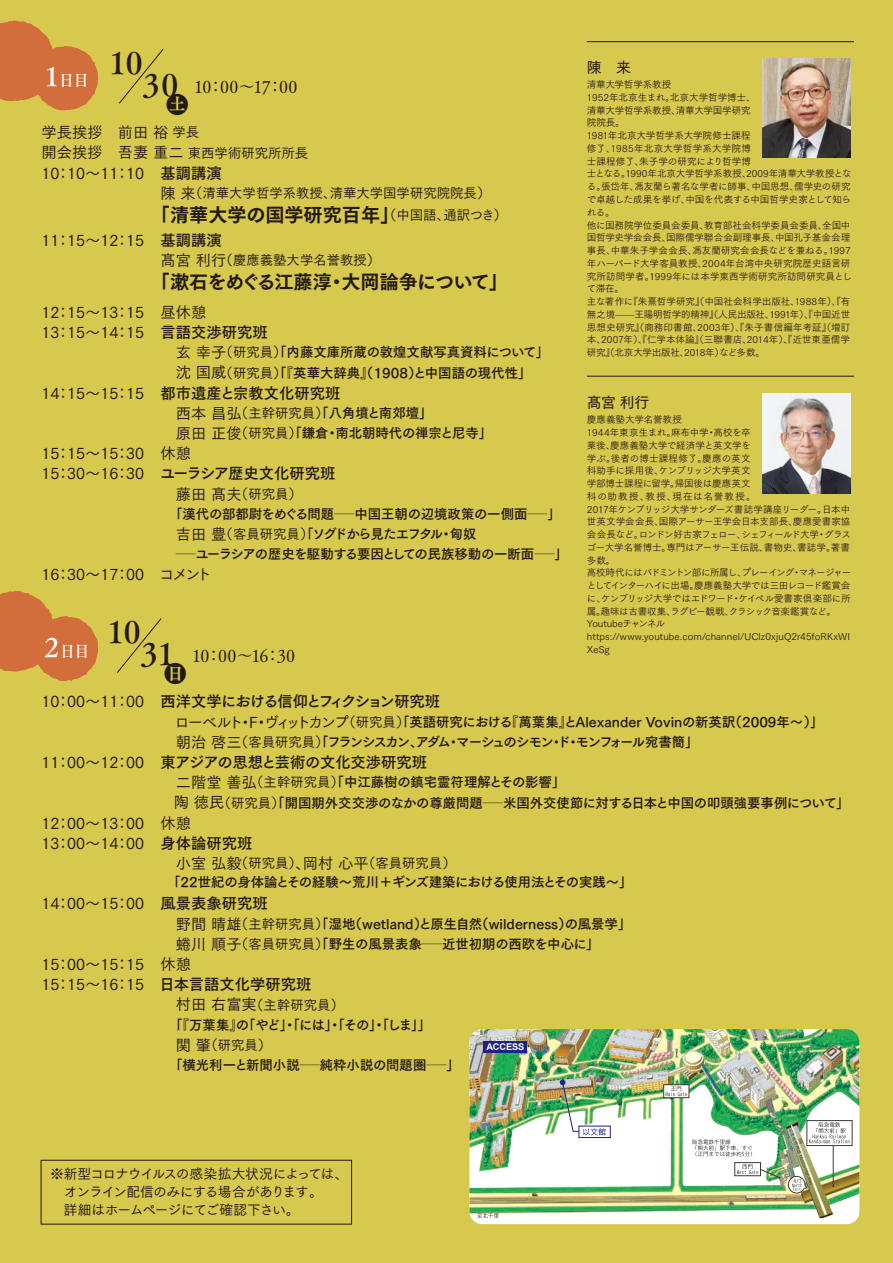
<style>
.page{position:relative;width:893px;height:1263px;background:#d7c84e}
.page>*{position:absolute;margin:0;border:0;box-sizing:border-box;transform-origin:0 0}
.t1{font:30.75px "Tsuku C Old Min Pr 6 D";color:#231916}
.t2{font:22.35px "Tsuku C Old Min Pr 6 D";color:#231916}
.t3{font:19.2px "Tsuku Go Pro E";color:#231916}
.t4{font:19.2px "Tsuku Go Pro E";letter-spacing:-.05em;color:#231916}
.t5{font:17.25px "Tsuku C Old Min Pr 6 R";letter-spacing:-.02em;color:#231916}
.t6{font:16.2px "Tsuku C Old Min Pr 6 D";color:#fff}
.t7{font:15.3px/20.2px "Tsuku Go Pro M";color:#231916}
.t8{font:15.3px "Tsuku Go Pro B";letter-spacing:-.01em;color:#231916}
.t9{font:15.3px "Tsuku Go Pro B";letter-spacing:-.06em;color:#231916}
.t10{font:14.85px "Tsuku Go Pro D";color:#231916}
.t11{font:13.8px/18.1px "Tsuku Go Pro M";letter-spacing:-.075em;color:#231916}
.t12{font:13.35px/20.2px "Tsuku Go Pro B";color:#231916}
.t13{font:13.35px/20.2px "Tsuku Go Pro B";letter-spacing:-.02em;color:#231916}
.t14{font:13.35px "Tsuku Go Pro M";color:#231916}
.t15{font:13.35px "Tsuku Go Pro B";letter-spacing:-.035em;color:#231916;scale:1.5 1}
.t16{font:13.35px "Tsuku Go Pro B";letter-spacing:-.09em;color:#231916}
.t17{font:9.6px/12.8px "Tsuku Go Pro R";letter-spacing:-.01em;color:#231916}
.t18{font:700 9.3px "Arial";letter-spacing:-.01em;color:#fff}
.s1{font-size:26.7px}
.s2{font-size:13.35px}
.s3{font-family:"Tsuku Go Pro B"}
.s4{font-size:15.3px}
.s5{font-family:"Tsuku Go Pro M";font-size:13.35px}
.s6{font-family:"Tsuku Go Pro M";font-size:15.3px}
.s7{font-family:"Tsuku Go Pro M"}
</style>
<div class="page">
<div style="left:469px;top:1029px;width:390px;height:195px;background:#fff;border-radius:13px"></div>
<img style="left:469px;top:1029px;width:390px;height:189px">
<div style="left:807px;top:1120px;width:45px;height:26px;border:1px solid #3f3b3a"></div>
<div style="left:663px;top:1084px;width:26px;height:14px;border:1px solid #3f3b3a"></div>
<svg style="left:581px;top:1128px;width:27px;height:8px"></svg>
<div style="left:579px;top:1126px;width:31px;height:12px;border:1px solid #1e2188"></div>
<svg style="left:666px;top:1086px;width:21px;height:10px"></svg>
<img style="left:788px;top:1122px;width:61px;height:72px">
<div style="left:735px;top:1162px;width:25px;height:14px;background:#fff"></div>
<div style="left:734px;top:1162px;width:27px;height:14px;border:1px solid #3f3b3a"></div>
<svg style="left:477px;top:1213px;width:22px;height:5px"></svg>
<svg style="left:692px;top:1139px;width:60px;height:17px"></svg>
<svg style="left:737px;top:1164px;width:44px;height:15px"></svg>
<div style="left:484px;top:1041px;width:43px;height:11px;background:#1e2188"></div>
<img style="left:560px;top:1079px;width:46px;height:56px">
<div style="left:41px;top:1160px;width:311px;height:64px;border:1px solid #231916"></div>
<svg style="left:119px;top:49px;width:45px;height:55px"></svg>
<svg style="left:117px;top:618px;width:45px;height:55px"></svg>
<img style="left:763px;top:58px;width:87px;height:100px">
<img style="left:763px;top:394px;width:87px;height:99px">
<hr style="left:587px;top:376px;width:267px;height:1px;background:#231916">
<hr style="left:587px;top:41px;width:267px;height:1px;background:#231916">
<svg style="left:0;top:21px;width:98px;height:89px"></svg>
<svg style="left:0;top:591px;width:98px;height:90px"></svg>
<h3 class="t6" style="left:44px;top:66px;width:46px"><span class="s1">1</span>日目</h3>
<h1 class="t1" style="left:109px;top:35px;width:35px">10</h1>
<h1 class="t1" style="left:143px;top:57px;width:36px">30</h1>
<h3 class="t5" style="left:194px;top:71px;width:105px">10：00～17：00</h3>
<h2 class="t2" style="left:166px;top:84px;width:24px">土</h2>
<h3 class="t7" style="left:41px;top:121px;width:268px">学長挨拶　前田 裕 <span class="s2">学長<br></span>開会挨拶　吾妻 重二 <span class="s2">東西学術研究所所長<br></span>10：10～11：10 <span class="s3">基調講演</span></h3>
<h3 class="t14" style="left:161px;top:182px;width:331px"><span class="s4">陳 来</span>（清華大学哲学系教授、清華大学国学研究院院長）</h3>
<h3 class="t3" style="left:151px;top:198px;width:357px">「清華大学の国学研究百年」<span class="s5">（中国語、通訳つき）</span></h3>
<h3 class="t7" style="left:41px;top:228px;width:182px">11：15～12：15 <span class="s3">基調講演</span></h3>
<h3 class="t14" style="left:161px;top:249px;width:221px"><span class="s4">髙宮 利行</span>（慶應義塾大学名誉教授）</h3>
<h3 class="t4" style="left:151px;top:265px;width:359px">「漱石をめぐる江藤淳・大岡論争について」</h3>
<h3 class="t7" style="left:41px;top:300px;width:228px">12：15～13：15 昼休憩<br>13：15～14：15 <span class="s3">言語交渉研究班</span></h3>
<h3 class="t12" style="left:161px;top:341px;width:390px"><span class="s6">　玄 幸子</span><span class="s7">（研究員）</span>「内藤文庫所蔵の敦煌文献写真資料について」<span class="s6">　沈 国威</span><span class="s7">（研究員）</span>「『英華大辞典』（1908）と中国語の現代性」</h3>
<h3 class="t8" style="left:41px;top:380px;width:300px"><span class="s7">14：15～15：15</span> 都市遺産と宗教文化研究班</h3>
<h3 class="t12" style="left:161px;top:401px;width:333px"><span class="s6">　西本 昌弘</span><span class="s7">（主幹研究員）</span>「八角墳と南郊壇」<br><span class="s6">　原田 正俊</span><span class="s7">（研究員）</span>「鎌倉・南北朝時代の禅宗と尼寺」</h3>
<h3 class="t7" style="left:41px;top:442px;width:151px">15：15～15：30 休憩</h3>
<h3 class="t8" style="left:41px;top:460px;width:296px"><span class="s7">15：30～16：30</span> ユーラシア歴史文化研究班</h3>
<h3 class="t7" style="left:161px;top:482px;width:143px">　藤田 髙夫<span class="s2">（研究員）</span></h3>
<h3 class="t13" style="left:161px;top:502px;width:402px;text-indent:9px">「漢代の部都尉をめぐる問題─中国王朝の辺境政策の一側面─」<span class="s6">　吉田 豊</span><span class="s7">（客員研究員）</span>「ソグドから見たエフタル・匈奴</h3>
<h3 class="t15" style="left:176px;top:543px;width:263px">─ユーラシアの歴史を駆動する要因としての民族移動の一断面─」</h3>
<h3 class="t7" style="left:41px;top:563px;width:172px">16：30～17：00 コメント</h3>
<h3 class="t6" style="left:44px;top:636px;width:47px"><span class="s1">2</span>日目</h3>
<h1 class="t1" style="left:107px;top:604px;width:35px">10</h1>
<h1 class="t1" style="left:141px;top:626px;width:35px">31</h1>
<h3 class="t5" style="left:192px;top:641px;width:104px">10：00～16：30</h3>
<h2 class="t2" style="left:164px;top:654px;width:24px">日</h2>
<h3 class="t10" style="left:587px;top:55px;width:46px">陳　来</h3>
<p class="t17" style="left:587px;top:77px;width:267px">清華大学哲学系教授<br>1952年北京生まれ。北京大学哲学博士、<br>清華大学哲学系教授、清華大学国学研究<br>院院長。<br>1981年北京大学哲学系大学院修士課程<br>修了、1985年北京大学哲学系大学院博<br>士課程修了、朱子学の研究により哲学博<br>士となる。1990年北京大学哲学系教授、2009年清華大学教授となる。張岱年、馮友蘭ら著名な学者に師事、中国思想、儒学史の研究で卓越した成果を挙げ、中国を代表する中国哲学史家として知られる。<br>他に国務院学位委員会委員、教育部社会科学委員会委員、全国中国哲学史学会会長、国際儒学聯合会副理事長、中国孔子基金会理事長、中華朱子学会会長、馮友蘭研究会会長などを兼ねる。1997年ハーバード大学客員教授、2004年台湾中央研究院歴史語言研究所訪問学者。1999年には本学東西学術研究所訪問研究員として滞在。<br>主な著作に『朱熹哲学研究』（中国社会科学出版社、1988年）、『有無之境̶王陽明哲学的精神』（人民出版社、1991年）、『中国近世思想史研究』（商務印書館、2003年）、『朱子書信編年考証』（増訂本、2007年）、『仁学本体論』（三聯書店、2014年）、『近世東亜儒学研究』（北京大学出版社、2018年）など多数。</p>
<h3 class="t10" style="left:587px;top:390px;width:64px">髙宮 利行</h3>
<p class="t17" style="left:587px;top:412px;width:266px">慶應義塾大学名誉教授<br>1944年東京生まれ。麻布中学・高校を卒<br>業後、慶應義塾大学で経済学と英文学を<br>学ぶ。後者の博士課程修了。慶應の英文<br>科助手に採用後、ケンブリッジ大学英文<br>学部博士課程に留学。帰国後は慶應英文<br>科の助教授、教授、現在は名誉教授。<br>2017年ケンブリッジ大学サンダーズ書誌学講座リーダー。日本中世英文学会会長、国際アーサー王学会日本支部長、慶應愛書家協会会長など。ロンドン好古家フェロー、シェフィールド大学・グラスゴー大学名誉博士。専門はアーサー王伝説、書物史、書誌学。著書多数。<br>高校時代にはバドミントン部に所属し、プレーイング・マネージャーとしてインターハイに出場。慶應義塾大学では三田レコード鑑賞会に、ケンブリッジ大学ではエドワード・ケイペル愛書家倶楽部に所属。趣味は古書収集、ラグビー観戦、クラシック音楽鑑賞など。<br>Youtubeチャンネルhttps://www.youtube.com/channel/UClz0xjuQ2r45foRKxWI<br>XeSg</p>
<h3 class="t9" style="left:41px;top:688px;width:400px"><span class="s7">10：00～11：00</span> 西洋文学における信仰とフィクション研究班</h3>
<h3 class="t13" style="left:161px;top:710px;width:664px"><span class="s6">　ローベルト・F・ヴィットカンプ</span><span class="s7">（研究員）</span>「英語研究における『萬葉集』とAlexander Vovinの新英訳（2009年～）」<span class="s6">　朝治 啓三</span><span class="s7">（客員研究員）</span>「フランシスカン、アダム・マーシュのシモン・ド・モンフォール宛書簡」</h3>
<h3 class="t8" style="left:41px;top:749px;width:387px"><span class="s7">11：00～12：00</span> 東アジアの思想と芸術の文化交渉研究班</h3>
<h3 class="t12" style="left:161px;top:771px;width:691px"><span class="s6">　二階堂 善弘</span><span class="s7">（主幹研究員）</span>「中江藤樹の鎮宅霊符理解とその影響」<br><span class="s7">　</span><span class="s6">陶 徳民</span><span class="s7">（研究員）</span>「開国期外交交渉のなかの尊厳問題─米国外交使節に対する日本と中国の叩頭強要事例について」</h3>
<h3 class="t7" style="left:41px;top:811px;width:212px">12：00～13：00 休憩<br>13：00～14：00 <span class="s3">身体論研究班</span></h3>
<h3 class="t14" style="left:161px;top:852px;width:297px"><span class="s4">　小室 弘毅</span>（研究員）<span class="s4">、岡村 心平</span>（客員研究員）</h3>
<h3 class="t13" style="left:160px;top:871px;width:474px"><span class="s7">　</span>「22世紀の身体論とその経験～荒川＋ギンズ建築における使用法とその実践～」</h3>
<h3 class="t7" style="left:41px;top:892px;width:228px">14：00～15：00 <span class="s3">風景表象研究班</span></h3>
<h3 class="t12" style="left:161px;top:912px;width:472px"><span class="s6">　野間 晴雄</span><span class="s7">（主幹研究員）</span>「湿地（wetland）と原生自然（wilderness）の風景学」<span class="s6">　蜷川 順子</span><span class="s7">（客員研究員）</span>「野生の風景表象─近世初期の西欧を中心に」</h3>
<h3 class="t7" style="left:41px;top:952px;width:271px">15：00～15：15 休憩<br>15：15～16：15 <span class="s3">日本言語文化学研究班</span></h3>
<h3 class="t14" style="left:161px;top:993px;width:185px"><span class="s4">　村田 右富実</span>（主幹研究員）</h3>
<h3 class="t16" style="left:169px;top:1013px;width:263px">「『万葉集』の「やど」・「には」・「その」・「しま」」</h3>
<h3 class="t14" style="left:161px;top:1034px;width:112px"><span class="s4">　関 肇</span>（研究員）</h3>
<h3 class="t12" style="left:169px;top:1053px;width:292px">「横光利一と新聞小説─純粋小説の問題圏─」</h3>
<p class="t18" style="left:486px;top:1040px;width:40px">ACCESS</p>
<h3 class="t11" style="left:50px;top:1163px;width:300px">※新型コロナウイルスの感染拡大状況によっては、　オンライン配信のみにする場合があります。<br>　詳細はホームページにてご確認下さい。</h3>
</div>
